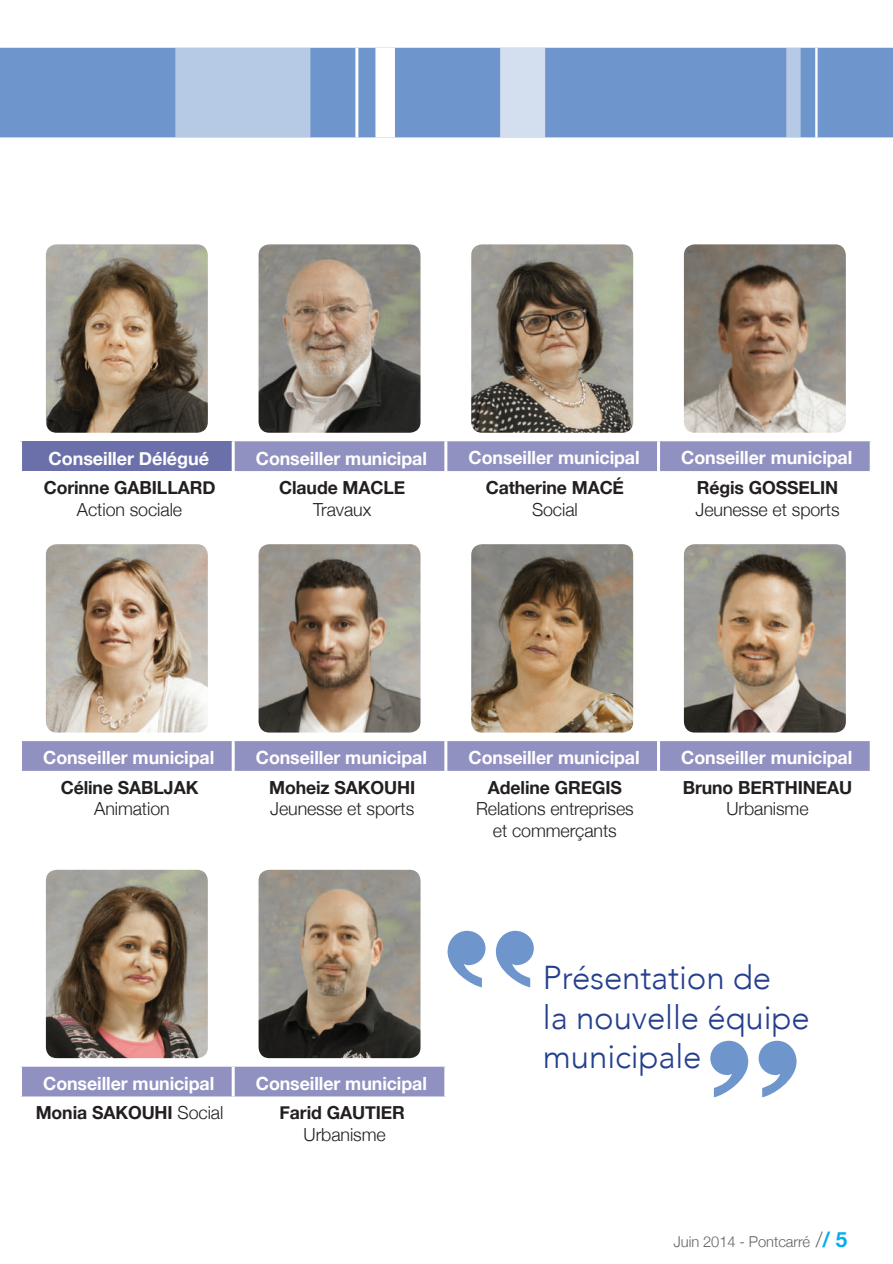
<style>
.page{position:relative;width:893px;height:1264px;background:#fff}
.page>*{position:absolute;margin:0;border:0;box-sizing:border-box;transform-origin:0 0}
.t1{font:300 33px/39px "Avenir";letter-spacing:-.005em;color:#253f8e}
.t2{font:700 18.15px "Helvetica Neue";letter-spacing:-.005em;color:#fff}
.t3{font:700 18px "Helvetica Neue";letter-spacing:-.005em;color:#231f20}
.t4{font:300 18px/21.6px "Helvetica Neue";letter-spacing:-.005em;color:#231f20;text-align:center}
.t5{font:300 15px "Helvetica Neue";letter-spacing:-.005em;color:#636366}
.s1{font-weight:300}
.s2{font-size:21px}
.s3{font-weight:700;font-size:21px;color:#00aeef}
</style>
<div class="page">
<div style="left:21px;top:441px;width:212px;height:30px;background:#6b70ab"></div>
<div style="left:235px;top:441px;width:634px;height:30px;background:#9191c1"></div>
<hr style="left:19px;top:441px;width:3px;height:30px;background:#fff">
<hr style="left:232px;top:441px;width:3px;height:30px;background:#fff">
<hr style="left:444px;top:441px;width:3px;height:30px;background:#fff">
<hr style="left:657px;top:441px;width:3px;height:30px;background:#fff">
<img style="left:46px;top:244px;width:162px;height:189px">
<img style="left:258px;top:244px;width:162px;height:189px">
<img style="left:471px;top:244px;width:162px;height:189px">
<img style="left:684px;top:244px;width:162px;height:189px">
<div style="left:22px;top:741px;width:847px;height:30px;background:#9191c1"></div>
<hr style="left:232px;top:741px;width:3px;height:30px;background:#fff">
<hr style="left:444px;top:741px;width:3px;height:30px;background:#fff">
<hr style="left:657px;top:741px;width:3px;height:30px;background:#fff">
<img style="left:46px;top:544px;width:162px;height:188px">
<img style="left:258px;top:544px;width:162px;height:188px">
<img style="left:471px;top:544px;width:162px;height:188px">
<img style="left:684px;top:544px;width:162px;height:188px">
<div style="left:22px;top:1066px;width:422px;height:30px;background:#9191c1"></div>
<hr style="left:232px;top:1066px;width:3px;height:30px;background:#fff">
<img style="left:46px;top:869px;width:162px;height:189px">
<img style="left:258px;top:869px;width:162px;height:189px">
<div style="left:0;top:48px;width:893px;height:89px;background:#6f95cd"></div>
<div style="left:786px;top:48px;width:14px;height:89px;background:#b6c9e5"></div>
<div style="left:175px;top:48px;width:135px;height:89px;background:#b6c9e5"></div>
<hr style="left:815px;top:48px;width:2px;height:89px;background:#fff">
<div style="left:375px;top:48px;width:20px;height:89px;background:#fff"></div>
<div style="left:500px;top:48px;width:45px;height:89px;background:#d3deef"></div>
<hr style="left:355px;top:48px;width:3px;height:89px;background:#fff">
<svg style="left:447px;top:930px;width:87px;height:57px"></svg>
<svg style="left:710px;top:1040px;width:86px;height:57px"></svg>
<p class="t2" style="left:49px;top:444px;width:162px">Conseiller Délégué</p>
<p class="t2" style="left:256px;top:444px;width:173px">Conseiller municipal</p>
<p class="t2" style="left:468px;top:443px;width:173px">Conseiller municipal</p>
<p class="t2" style="left:681px;top:443px;width:173px">Conseiller municipal</p>
<p class="t3" style="left:44px;top:473px;width:173px">Corinne GABILLARD</p>
<p class="t4" style="left:77px;top:497px;width:107px">Action sociale</p>
<p class="t3" style="left:486px;top:473px;width:140px">Catherine MACÉ</p>
<p class="t4" style="left:532px;top:497px;width:47px">Social</p>
<p class="t3" style="left:279px;top:473px;width:128px">Claude MACLE</p>
<p class="t4" style="left:313px;top:497px;width:60px">Travaux</p>
<p class="t3" style="left:697px;top:473px;width:143px">Régis GOSSELIN</p>
<p class="t4" style="left:695px;top:497px;width:146px">Jeunesse et sports</p>
<p class="t2" style="left:43px;top:743px;width:173px">Conseiller municipal</p>
<p class="t2" style="left:256px;top:743px;width:173px">Conseiller municipal</p>
<p class="t2" style="left:468px;top:743px;width:173px">Conseiller municipal</p>
<p class="t2" style="left:681px;top:743px;width:173px">Conseiller municipal</p>
<p class="t3" style="left:61px;top:773px;width:139px">Céline SABLJAK</p>
<p class="t4" style="left:94px;top:797px;width:77px">Animation</p>
<p class="t3" style="left:269px;top:773px;width:148px">Moheiz SAKOUHI</p>
<p class="t4" style="left:270px;top:797px;width:146px">Jeunesse et sports</p>
<p class="t3" style="left:488px;top:773px;width:136px">Adeline GREGIS</p>
<p class="t4" style="left:476px;top:797px;width:159px">Relations entreprises et commerçants</p>
<p class="t3" style="left:683px;top:773px;width:171px">Bruno BERTHINEAU</p>
<p class="t4" style="left:726px;top:797px;width:84px">Urbanisme</p>
<p class="t2" style="left:43px;top:1069px;width:173px">Conseiller municipal</p>
<p class="t2" style="left:256px;top:1069px;width:173px">Conseiller municipal</p>
<p class="t3" style="left:36px;top:1098px;width:189px">Monia SAKOUHI <span class="s1">Social</span></p>
<p class="t3" style="left:279px;top:1098px;width:127px">Farid GAUTIER</p>
<p class="t4" style="left:303px;top:1122px;width:84px">Urbanisme</p>
<h1 class="t1" style="left:543px;top:958px;width:268px">Présentation de<br>la nouvelle équipe municipale</h1>
<p class="t5" style="left:673px;top:1229px;width:175px">Juin 2014 - Pontcarré <span class="s2">/</span><span class="s3">/ 5</span></p>
</div>
